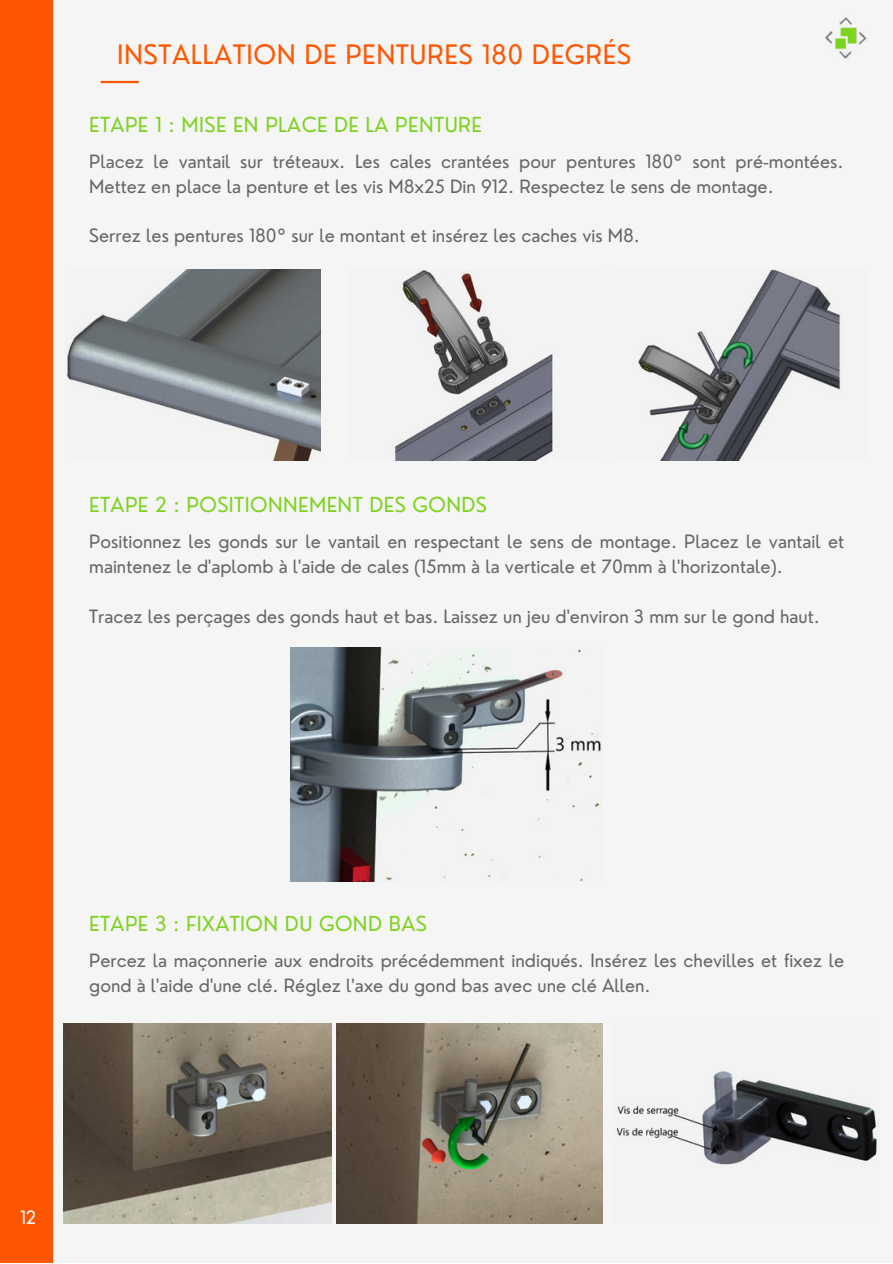
<style>
.page{position:relative;width:893px;height:1264px;background:#fff}
.page>*{position:absolute;margin:0;border:0;box-sizing:border-box;transform-origin:0 0}
.t1{font:26.1px "Nourd";letter-spacing:.02em;color:#ff5803}
.t2{font:20.1px "Nourd";letter-spacing:.02em;color:#7ed321}
.t3{font:17.85px/24.8px "Nourd";color:#666}
.t4{font:17.85px "Nourd";color:#fff}
</style>
<div class="page">
<div style="left:0;top:0;width:892px;height:1262px;background:#f5f5f5"></div>
<div style="left:0;top:0;width:53px;height:1262px;background:#fe5600"></div>
<img style="left:825px;top:17px;width:42px;height:42px">
<hr style="left:101px;top:81px;width:38px;height:2px;background:#ff5803">
<img style="left:66px;top:269px;width:254px;height:191px">
<img style="left:394px;top:269px;width:159px;height:191px">
<img style="left:638px;top:269px;width:204px;height:191px">
<img style="left:290px;top:647px;width:311px;height:234px">
<img style="left:63px;top:1023px;width:269px;height:199px">
<img style="left:336px;top:1023px;width:267px;height:199px">
<img style="left:616px;top:1071px;width:261px;height:94px">
<h1 class="t1" style="left:117px;top:39px;width:515px">INSTALLATION DE PENTURES 180 DEGRÉS</h1>
<p class="t2" style="left:89px;top:113px;width:394px">ETAPE 1 : MISE EN PLACE DE LA PENTURE</p>
<p class="t3" style="left:89px;top:149px;width:755px">Placez le vantail sur tréteaux. Les cales crantées pour pentures 180° sont pré-montées.<br>Mettez en place la penture et les vis M8x25 Din 912. Respectez le sens de montage.</p>
<p class="t3" style="left:89px;top:223px;width:552px">Serrez les pentures 180° sur le montant et insérez les caches vis M8.</p>
<p class="t2" style="left:89px;top:493px;width:399px">ETAPE 2 : POSITIONNEMENT DES GONDS</p>
<p class="t3" style="left:89px;top:529px;width:756px">Positionnez les gonds sur le vantail en respectant le sens de montage. Placez le vantail et maintenez le d'aplomb à l'aide de cales (15mm à la verticale et 70mm à l'horizontale).</p>
<p class="t3" style="left:89px;top:604px;width:732px">Tracez les perçages des gonds haut et bas. Laissez un jeu d'environ 3 mm sur le gond haut.</p>
<p class="t2" style="left:89px;top:911px;width:339px">ETAPE 3 : FIXATION DU GOND BAS</p>
<p class="t3" style="left:89px;top:948px;width:756px">Percez la maçonnerie aux endroits précédemment indiqués. Insérez les chevilles et fixez le gond à l'aide d'une clé. Réglez l'axe du gond bas avec une clé Allen.</p>
<p class="t4" style="left:20px;top:1207px;width:18px">12</p>
</div>
